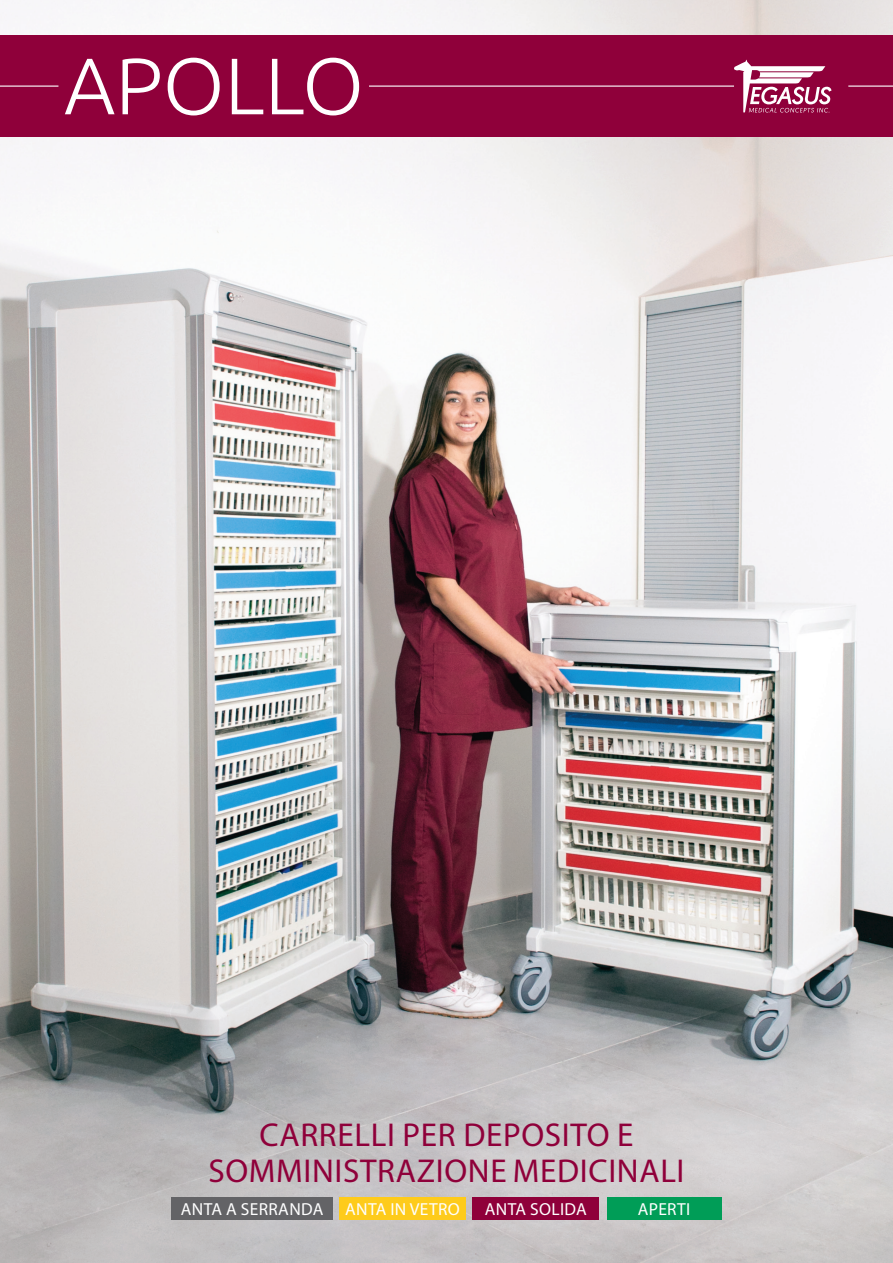
<style>
.page{position:relative;width:893px;height:1263px;background:#fff}
.page>*{position:absolute;margin:0;border:0;box-sizing:border-box;transform-origin:0 0}
.t1{font:300 79.95px "Ubuntu";color:#fff}
.t2{font:33.15px/36px "Myriad Pro";letter-spacing:.02em;color:#8f003a;text-align:center}
.t3{font:17.4px "Myriad Pro";letter-spacing:.02em;color:#fff}
</style>
<div class="page">
<img style="left:0;top:0;width:893px;height:36px">
<img style="left:0;top:137px;width:893px;height:1126px">
<div style="left:0;top:36px;width:893px;height:101px;background:#8f003a"></div>
<hr style="left:0;top:86px;width:58px;height:1px;background:#fff">
<hr style="left:848px;top:86px;width:45px;height:1px;background:#fff">
<hr style="left:369px;top:86px;width:365px;height:1px;background:#fff">
<svg style="left:734px;top:60px;width:97px;height:53px"></svg>
<div style="left:607px;top:1197px;width:114px;height:23px;background:#009d57"></div>
<div style="left:473px;top:1197px;width:126px;height:23px;background:#8f003a"></div>
<div style="left:171px;top:1197px;width:162px;height:23px;background:#636366"></div>
<div style="left:339px;top:1197px;width:127px;height:23px;background:#fecb1b"></div>
<h1 class="t1" style="left:64px;top:38px;width:302px">APOLLO</h1>
<p class="t2" style="left:208px;top:1117px;width:478px">CARRELLI PER DEPOSITO E<br>SOMMINISTRAZIONE MEDICINALI</p>
<p class="t3" style="left:181px;top:1199px;width:281px">ANTA A SERRANDA ANTA IN VETRO</p>
<p class="t3" style="left:485px;top:1199px;width:104px">ANTA SOLIDA</p>
<p class="t3" style="left:638px;top:1199px;width:54px">APERTI</p>
</div>
